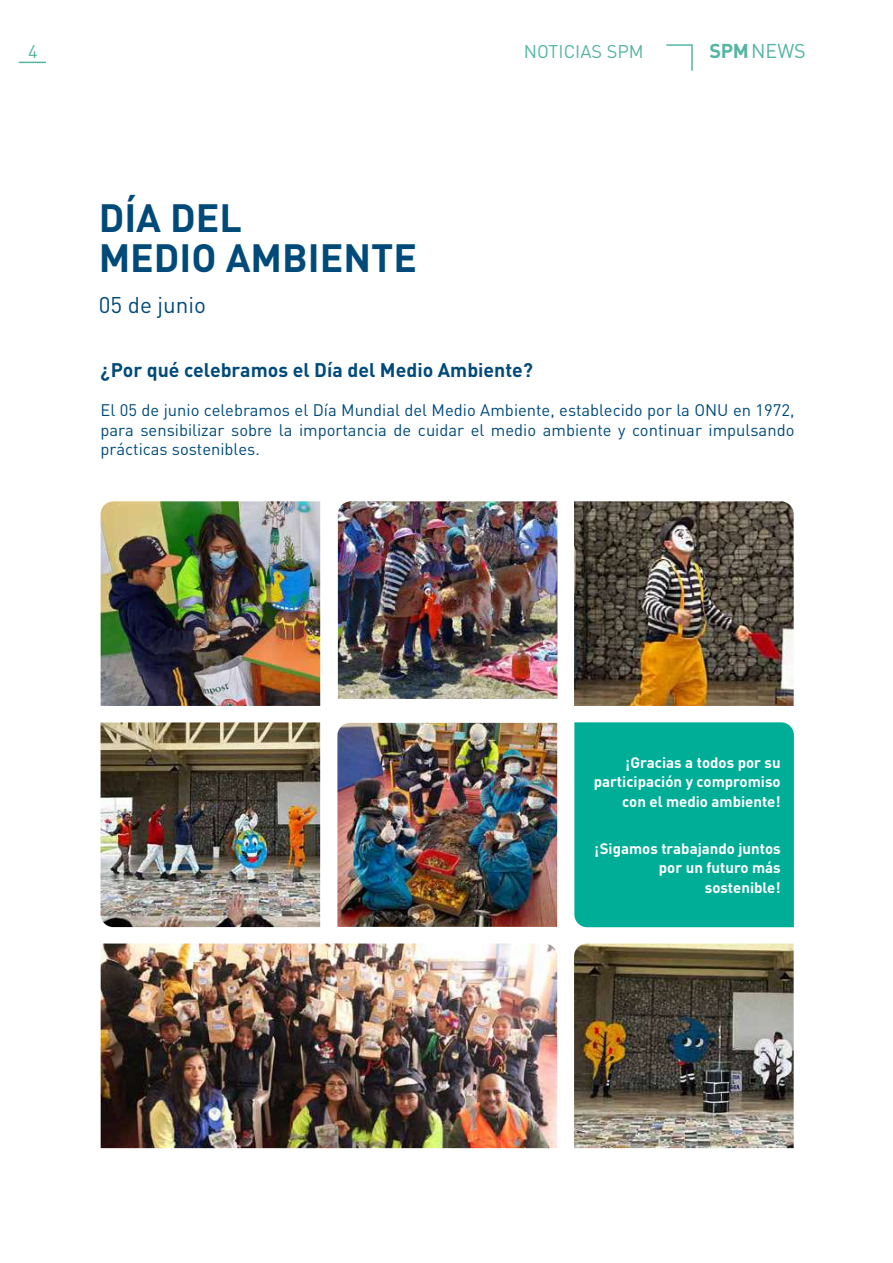
<style>
.page{position:relative;width:893px;height:1263px;background:#fff}
.page>*{position:absolute;margin:0;border:0;box-sizing:border-box;transform-origin:0 0}
.t1{font:700 39px/40.5px "DIN Pro";color:#004a7a}
.t2{font:22.5px "DIN Pro";color:#004a7a}
.t3{font:19.8px "DIN";color:#55b5a3}
.t4{font:700 19.5px "DIN Pro";color:#004a7a}
.t5{font:18.15px "DIN Pro";color:#55b5a3}
.t6{font:16.5px/19.5px "DIN Pro";color:#004a7a;text-align:justify}
.t7{font:700 15px/19.5px "DIN Pro";color:#fff;text-align:right}
.s1{font-family:"DIN Pro";font-weight:700}
</style>
<div class="page">
<svg style="left:666px;top:44px;width:27px;height:27px"></svg>
<svg style="left:19px;top:62px;width:27px;height:1px"></svg>
<img style="left:101px;top:722px;width:219px;height:205px">
<img style="left:574px;top:943px;width:220px;height:205px">
<img style="left:338px;top:501px;width:219px;height:198px">
<img style="left:337px;top:723px;width:220px;height:204px">
<img style="left:101px;top:943px;width:456px;height:205px">
<img style="left:101px;top:501px;width:219px;height:205px">
<img style="left:574px;top:501px;width:220px;height:205px">
<div style="left:574px;top:722px;width:220px;height:205px;background:#00ae97"></div>
<p class="t5" style="left:28px;top:37px;width:11px">4</p>
<p class="t5" style="left:524px;top:37px;width:121px">NOTICIAS SPM</p>
<p class="t3" style="left:710px;top:38px;width:98px"><span class="s1">SPM</span>NEWS</p>
<h1 class="t1" style="left:99px;top:193px;width:320px">DÍA DEL<br>MEDIO AMBIENTE</h1>
<h2 class="t2" style="left:99px;top:287px;width:109px">05 de junio</h2>
<p class="t4" style="left:101px;top:354px;width:434px">¿Por qué celebramos el Día del Medio Ambiente?</p>
<p class="t6" style="left:101px;top:399px;width:695px">El 05 de junio celebramos el Día Mundial del Medio Ambiente, establecido por la ONU en 1972, para sensibilizar sobre la importancia de cuidar el medio ambiente y continuar impulsando prácticas sostenibles.</p>
<p class="t7" style="left:594px;top:751px;width:188px">¡Gracias a todos por su participación y compromiso con el medio ambiente!</p>
<p class="t7" style="left:594px;top:837px;width:188px">¡Sigamos trabajando juntos por un futuro más sostenible!</p>
</div>
